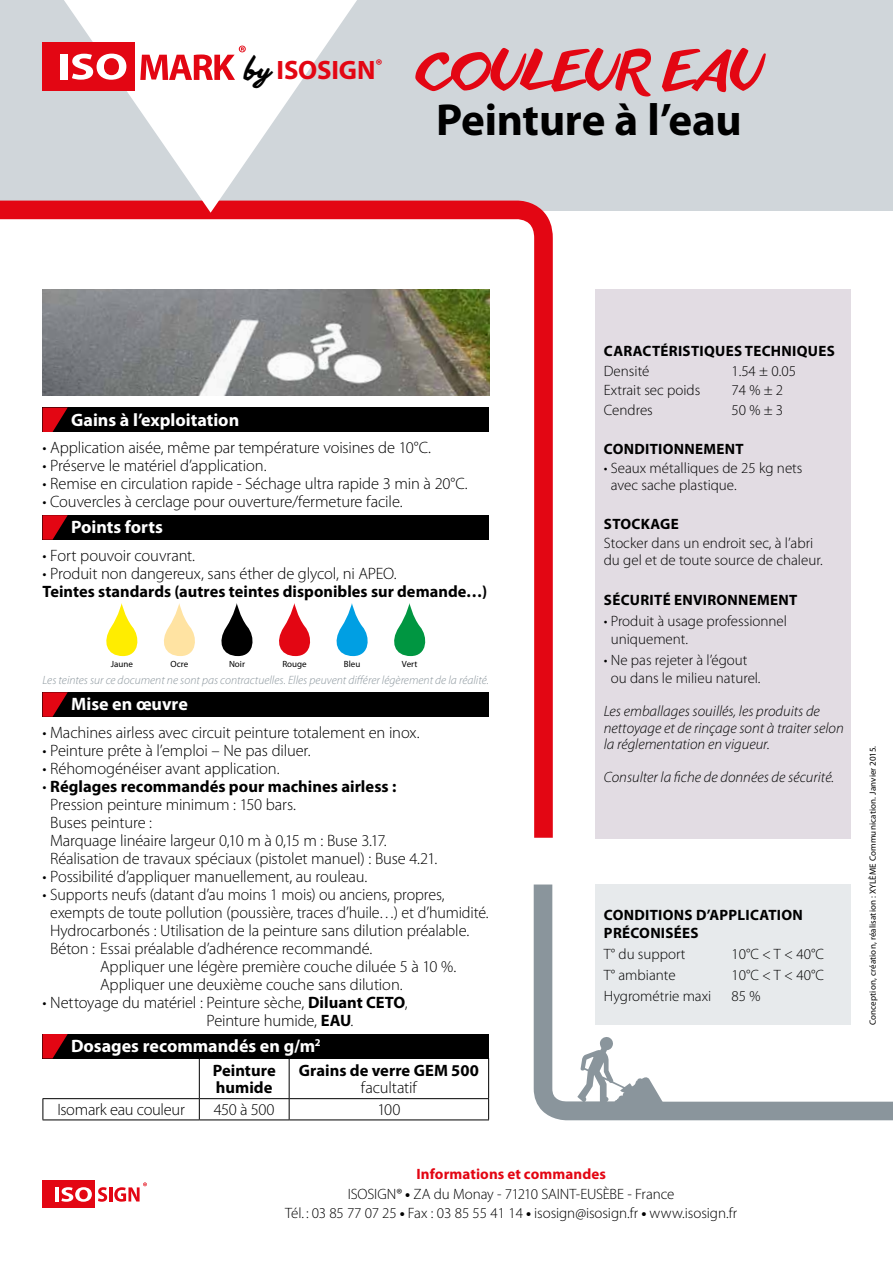
<style>
.page{position:relative;width:893px;height:1263px;background:#fff}
.page>*{position:absolute;margin:0;border:0;box-sizing:border-box;transform-origin:0 0}
.t1{font:52.5px "anothershabby";letter-spacing:-.01em;color:#e30613}
.t2{font:700 45px "Myriad Pro";letter-spacing:-.005em;color:#000}
.t3{font:700 26.7px "Myriad Pro";letter-spacing:-.005em;color:#e30613}
.t4{font:700 18px "Myriad Pro";color:#fff}
.t5{font:300 16.5px/18px "Myriad Pro";letter-spacing:-.01em;color:#000}
.t6{font:700 16.5px/16.5px "Myriad Pro";color:#000}
.t7{font:300 15px/16.5px "Myriad Pro";color:#000}
.t8{font:italic 300 15px/16.5px "Myriad Pro";color:#000}
.t9{font:700 15px/18px "Myriad Pro";letter-spacing:.02em;color:#000}
.t10{font:700 15px "Myriad Pro";letter-spacing:.005em;color:#e30613}
.t11{font:italic 300 12px "Myriad Pro";letter-spacing:.005em;color:#8a959c}
.t12{font:9px "Myriad Pro";letter-spacing:.015em;color:#000}
.s1{font-family:"anothershabby";font-weight:400;color:#000}
.s2{font-weight:700}
</style>
<div class="page">
<div style="left:595px;top:289px;width:255px;height:549px;background:#e2dce3"></div>
<div style="left:0;top:0;width:893px;height:210px;background:#d0d6da"></div>
<svg style="left:0;top:201px;width:553px;height:637px"></svg>
<svg style="left:64px;top:0;width:293px;height:213px"></svg>
<div style="left:43px;top:407px;width:446px;height:25px;background:#000"></div>
<svg style="left:43px;top:407px;width:25px;height:25px"></svg>
<svg style="left:534px;top:884px;width:359px;height:236px;fill:#e7eaec"></svg>
<svg style="left:553px;top:1036px;width:111px;height:69px"></svg>
<div style="left:43px;top:692px;width:446px;height:25px;background:#000"></div>
<svg style="left:43px;top:692px;width:25px;height:25px"></svg>
<div style="left:43px;top:1034px;width:446px;height:24px;background:#000"></div>
<svg style="left:43px;top:1034px;width:25px;height:24px"></svg>
<hr style="left:199px;top:1058px;width:1px;height:40px;background:#000">
<hr style="left:289px;top:1058px;width:1px;height:40px;background:#000">
<hr style="left:488px;top:1058px;width:1px;height:40px;background:#000">
<hr style="left:43px;top:1098px;width:156px;height:1px;background:#000">
<svg style="left:43px;top:1099px;width:1px;height:20px"></svg>
<hr style="left:199px;top:1098px;width:90px;height:1px;background:#000">
<svg style="left:199px;top:1099px;width:1px;height:20px"></svg>
<hr style="left:289px;top:1098px;width:200px;height:1px;background:#000">
<svg style="left:289px;top:1099px;width:1px;height:20px"></svg>
<svg style="left:488px;top:1099px;width:1px;height:20px"></svg>
<hr style="left:43px;top:1119px;width:156px;height:1px;background:#000">
<hr style="left:199px;top:1119px;width:90px;height:1px;background:#000">
<hr style="left:289px;top:1119px;width:200px;height:1px;background:#000">
<div style="left:43px;top:515px;width:446px;height:25px;background:#000"></div>
<svg style="left:43px;top:515px;width:25px;height:25px"></svg>
<svg style="left:102px;top:603px;width:39px;height:53px"></svg>
<svg style="left:217px;top:603px;width:39px;height:53px"></svg>
<svg style="left:390px;top:603px;width:38px;height:53px"></svg>
<svg style="left:332px;top:603px;width:39px;height:53px"></svg>
<svg style="left:275px;top:603px;width:38px;height:53px"></svg>
<svg style="left:159px;top:603px;width:39px;height:53px"></svg>
<div style="left:43px;top:43px;width:92px;height:48px;background:#e30613"></div>
<svg style="left:140px;top:46px;width:106px;height:34px;background:#f39ca1"></svg>
<div style="left:60px;top:54px;width:7px;height:25px;background:#fff"></div>
<svg style="left:72px;top:54px;width:54px;height:26px"></svg>
<div style="left:43px;top:1180px;width:52px;height:28px;background:#e30613"></div>
<hr style="left:55px;top:1187px;width:4px;height:14px;background:#fff">
<svg style="left:61px;top:1187px;width:31px;height:15px"></svg>
<svg style="left:98px;top:1187px;width:9px;height:15px"></svg>
<hr style="left:109px;top:1187px;width:3px;height:14px;background:#e30613">
<svg style="left:114px;top:1182px;width:33px;height:20px"></svg>
<h3 class="t3" style="left:245px;top:53px;width:139px"><span class="s1">by</span> ISOSIGN<sup>®</sup></h3>
<h1 class="t1" style="left:416px;top:41px;width:347px">COULEUR EAU</h1>
<h2 class="t2" style="left:436px;top:91px;width:307px">Peinture à l’eau</h2>
<p class="t4" style="left:71px;top:408px;width:170px">Gains à l’exploitation</p>
<p class="t5" style="left:43px;top:439px;width:390px">• Application aisée, même par température voisines de 10°C.</p>
<p class="t5" style="left:43px;top:457px;width:226px">• Préserve le matériel d’application.</p>
<p class="t5" style="left:43px;top:475px;width:427px">• Remise en circulation rapide - Séchage ultra rapide 3 min à 20°C.</p>
<p class="t5" style="left:43px;top:493px;width:362px">• Couvercles à cerclage pour ouverture/fermeture facile.</p>
<p class="t4" style="left:71px;top:515px;width:93px">Points forts</p>
<p class="t5" style="left:43px;top:546px;width:154px">• Fort pouvoir couvrant.</p>
<p class="t5" style="left:43px;top:564px;width:356px">• Produit non dangereux, sans éther de glycol, ni APEO.</p>
<p class="t6" style="left:43px;top:582px;width:446px">Teintes standards (autres teintes disponibles sur demande…)</p>
<p class="t12" style="left:111px;top:658px;width:24px">Jaune</p>
<p class="t12" style="left:171px;top:658px;width:19px">Ocre</p>
<p class="t12" style="left:229px;top:658px;width:17px">Noir</p>
<p class="t12" style="left:282px;top:658px;width:26px">Rouge</p>
<p class="t12" style="left:344px;top:658px;width:18px">Bleu</p>
<p class="t12" style="left:402px;top:658px;width:17px">Vert</p>
<p class="t11" style="left:43px;top:674px;width:448px">Les teintes sur ce document ne sont pas contractuelles. Elles peuvent différer légèrement de la réalité.</p>
<p class="t4" style="left:71px;top:692px;width:118px">Mise en œuvre</p>
<p class="t5" style="left:43px;top:723px;width:379px">• Machines airless avec circuit peinture totalement en inox.</p>
<p class="t5" style="left:43px;top:741px;width:270px">• Peinture prête à l’emploi – Ne pas diluer.</p>
<p class="t5" style="left:43px;top:759px;width:239px">• Réhomogénéiser avant application.</p>
<p class="t5" style="left:50px;top:777px;width:389px;text-indent:-8px">• <span class="s2">Réglages recommandés pour machines airless :<br></span>Pression peinture minimum : 150 bars.<br>Buses peinture :<br>Marquage linéaire largeur 0,10 m à 0,15 m : Buse 3.17.<br>Réalisation de travaux spéciaux (pistolet manuel) : Buse 4.21.</p>
<p class="t5" style="left:43px;top:867px;width:326px">• Possibilité d’appliquer manuellement, au rouleau.</p>
<p class="t5" style="left:43px;top:885px;width:404px">• Supports neufs (datant d’au moins 1 mois) ou anciens, propres,</p>
<p class="t5" style="left:50px;top:903px;width:440px">exempts de toute pollution (poussière, traces d’huile…) et d’humidité.</p>
<p class="t5" style="left:50px;top:921px;width:421px">Hydrocarbonés : Utilisation de la peinture sans dilution préalable.</p>
<p class="t5" style="left:50px;top:939px;width:324px">Béton : Essai préalable d’adhérence recommandé.</p>
<p class="t5" style="left:100px;top:957px;width:358px">Appliquer une légère première couche diluée 5 à 10 %.</p>
<p class="t5" style="left:100px;top:975px;width:304px">Appliquer une deuxième couche sans dilution.</p>
<p class="t5" style="left:207px;top:993px;width:203px;text-indent:-164px">• Nettoyage du matériel : Peinture sèche, <span class="s2">Diluant CETO</span>,<br>Peinture humide, <span class="s2">EAU</span>.</p>
<p class="t4" style="left:71px;top:1034px;width:251px">Dosages recommandés en g/m<sup>2</sup></p>
<p class="t6" style="left:213px;top:1062px;width:65px">Peinture humide</p>
<p class="t6" style="left:299px;top:1062px;width:182px">Grains de verre GEM 500</p>
<p class="t5" style="left:361px;top:1078px;width:57px">facultatif</p>
<p class="t5" style="left:57px;top:1101px;width:129px">Isomark eau couleur</p>
<p class="t5" style="left:214px;top:1101px;width:62px">450 à 500</p>
<p class="t5" style="left:377px;top:1101px;width:25px">100</p>
<p class="t9" style="left:604px;top:342px;width:232px">CARACTÉRISTIQUES TECHNIQUES</p>
<p class="t7" style="left:604px;top:363px;width:47px">Densité</p>
<p class="t7" style="left:731px;top:363px;width:66px">1.54 ± 0.05</p>
<p class="t7" style="left:604px;top:382px;width:98px">Extrait sec poids</p>
<p class="t7" style="left:731px;top:382px;width:53px">74 % ± 2</p>
<p class="t7" style="left:604px;top:402px;width:51px">Cendres</p>
<p class="t7" style="left:731px;top:402px;width:53px">50 % ± 3</p>
<p class="t9" style="left:604px;top:439px;width:141px">CONDITIONNEMENT</p>
<p class="t7" style="left:611px;top:460px;width:193px;text-indent:-7px">• Seaux métalliques de 25 kg nets avec sache plastique.</p>
<p class="t9" style="left:604px;top:514px;width:76px">STOCKAGE</p>
<p class="t7" style="left:604px;top:535px;width:220px">Stocker dans un endroit sec, à l’abri du gel et de toute source de chaleur.</p>
<p class="t9" style="left:604px;top:591px;width:195px">SÉCURITÉ ENVIRONNEMENT</p>
<p class="t7" style="left:611px;top:613px;width:178px;line-height:18px;text-indent:-7px">• Produit à usage professionnel uniquement.</p>
<p class="t7" style="left:611px;top:652px;width:151px;line-height:18px;text-indent:-7px">• Ne pas rejeter à l’égout ou dans le milieu naturel.</p>
<p class="t8" style="left:604px;top:703px;width:241px">Les emballages souillés, les produits de nettoyage et de rinçage sont à traiter selon la réglementation en vigueur.</p>
<p class="t8" style="left:604px;top:769px;width:232px">Consulter la fiche de données de sécurité.</p>
<p class="t9" style="left:604px;top:905px;width:200px">CONDITIONS D’APPLICATION<br>PRÉCONISÉES</p>
<p class="t7" style="left:604px;top:946px;width:83px">T° du support</p>
<p class="t7" style="left:731px;top:946px;width:94px">10°C &lt; T &lt; 40°C</p>
<p class="t7" style="left:604px;top:967px;width:73px">T° ambiante</p>
<p class="t7" style="left:731px;top:967px;width:94px">10°C &lt; T &lt; 40°C</p>
<p class="t7" style="left:604px;top:988px;width:109px">Hygrométrie maxi</p>
<p class="t7" style="left:731px;top:988px;width:30px">85 %</p>
<p class="t10" style="left:416px;top:1164px;width:191px">Informations et commandes</p>
<p class="t7" style="left:285px;top:1184px;width:453px;line-height:19.5px;text-align:center">ISOSIGN® <span class="s2">•</span> ZA du Monay - 71210 SAINT-EUSÈBE - France<br>Tél. : 03 85 77 07 25 <span class="s2">•</span> Fax : 03 85 55 41 14 <span class="s2">•</span> isosign@isosign.fr <span class="s2">•</span> www.isosign.fr</p>
<p class="t12" style="left:867px;top:1025px;width:281px;rotate:-90deg">Conception, création, réalisation : XYLÈME Communication. Janvier 2015.</p>
</div>
